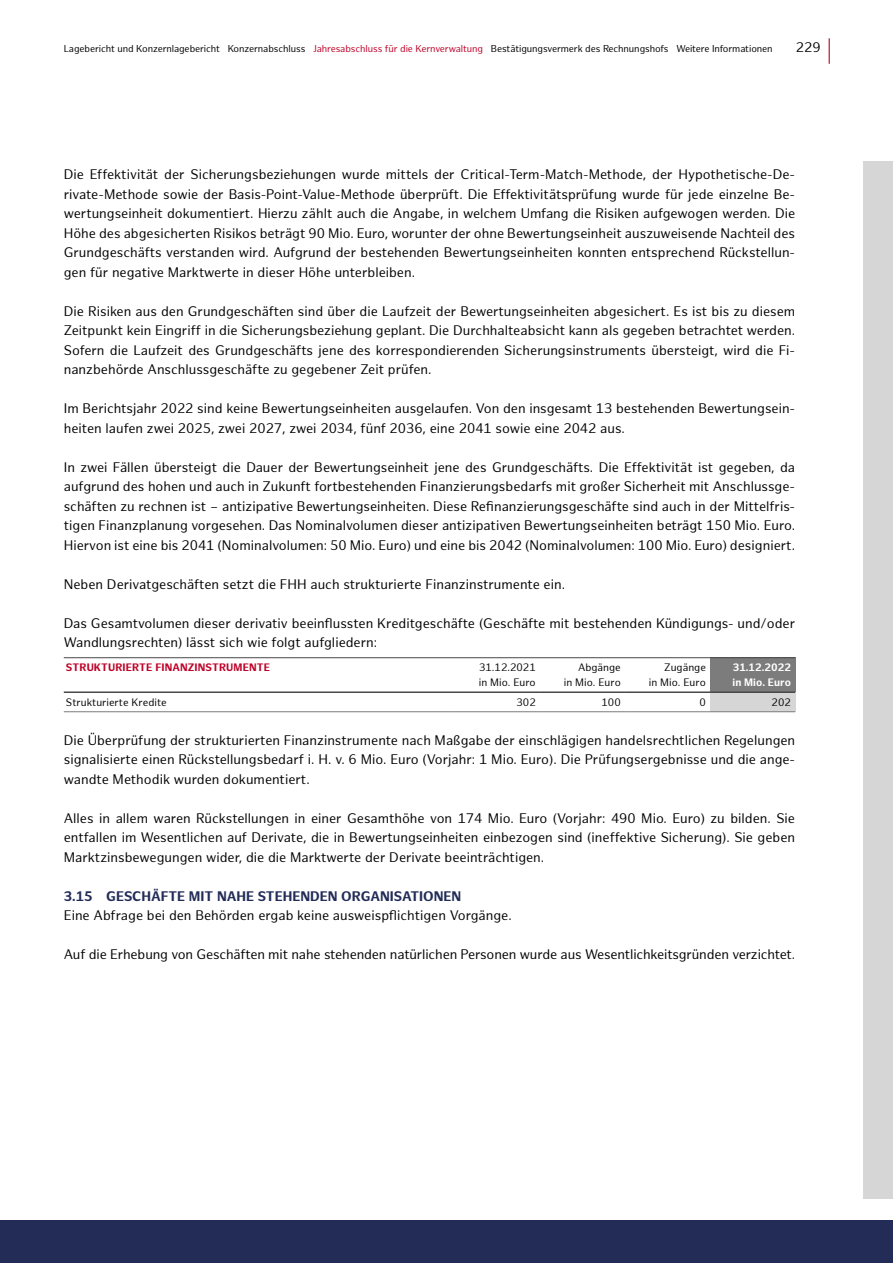
<style>
.page{position:relative;width:893px;height:1263px;background:#fff}
.page>*{position:absolute;margin:0;border:0;box-sizing:border-box;transform-origin:0 0}
.fliesstext_abstand_n{font:13.5px/19.5px "Hamburg Sans";color:#000;text-align:justify}
.zwischentitel{font:700 13.5px "Hamburg Sans";color:#222c57}
.tabelle_7pt{font:10.5px "Hamburg Sans";color:#000}
.tabelle_7pt_bold_rot{font:700 10.5px "Hamburg Sans";letter-spacing:.01em;color:#be0027}
.tabelle_7pt_bold{font:700 10.5px "Hamburg Sans";color:#fff}
.t1{font:9.75px "Hamburg Sans";letter-spacing:-.01em;color:#000}
.s1{color:#be0027}
</style>
<div class="page">
<div style="left:863px;top:162px;width:30px;height:1037px;background:#d6d6d6"></div>
<svg style="left:829px;top:38px;width:1px;height:26px"></svg>
<div style="left:0;top:1220px;width:893px;height:43px;background:#222c57"></div>
<div style="left:710px;top:658px;width:85px;height:34px;background:#7c7c7c"></div>
<div style="left:710px;top:692px;width:85px;height:20px;background:#d6d6d6"></div>
<hr style="left:64px;top:711px;width:391px;height:1px;background:#7c7c7c">
<hr style="left:455px;top:711px;width:85px;height:1px;background:#7c7c7c">
<hr style="left:540px;top:711px;width:85px;height:1px;background:#7c7c7c">
<hr style="left:625px;top:711px;width:85px;height:1px;background:#7c7c7c">
<hr style="left:64px;top:691px;width:391px;height:2px;background:#484848">
<hr style="left:455px;top:691px;width:85px;height:2px;background:#484848">
<hr style="left:540px;top:691px;width:85px;height:2px;background:#484848">
<hr style="left:625px;top:691px;width:85px;height:2px;background:#484848">
<hr style="left:710px;top:711px;width:85px;height:1px;background:#7c7c7c">
<hr style="left:710px;top:691px;width:85px;height:2px;background:#484848">
<hr style="left:64px;top:657px;width:391px;height:1px;background:#484848">
<hr style="left:455px;top:657px;width:85px;height:1px;background:#484848">
<hr style="left:540px;top:657px;width:85px;height:1px;background:#484848">
<hr style="left:625px;top:657px;width:85px;height:1px;background:#484848">
<hr style="left:710px;top:657px;width:85px;height:1px;background:#484848">
<p class="t1" style="left:64px;top:43px;width:710px">Lagebericht und Konzernlagebericht Konzernabschluss <span class="s1">Jahresabschluss für die Kernverwaltung</span> Bestätigungsvermerk des Rechnungshofs Weitere Informationen</p>
<p class="fliesstext_abstand_n" style="left:796px;top:38px;width:26px">229</p>
<p class="fliesstext_abstand_n" style="left:64px;top:165px;width:733px">Die Effektivität der Sicherungsbeziehungen wurde mittels der Critical-Term-Match-Methode, der Hypothetische-De&shy;rivate-Methode sowie der Basis-Point-Value-Methode überprüft. Die Effektivitätsprüfung wurde für jede einzelne Be&shy;wertungseinheit dokumentiert. Hierzu zählt auch die Angabe, in welchem Umfang die Risiken aufgewogen werden. Die Höhe des abgesicherten Risikos beträgt 90 Mio. Euro, worunter der ohne Bewertungseinheit auszuweisende Nachteil des Grundgeschäfts verstanden wird. Aufgrund der bestehenden Bewertungseinheiten konnten entsprechend Rückstellun&shy;gen für negative Marktwerte in dieser Höhe unterbleiben.</p>
<p class="fliesstext_abstand_n" style="left:64px;top:302px;width:733px">Die Risiken aus den Grundgeschäften sind über die Laufzeit der Bewertungseinheiten abgesichert. Es ist bis zu diesem Zeitpunkt kein Eingriff in die Sicherungsbeziehung geplant. Die Durchhalteabsicht kann als gegeben betrachtet werden.<br>Sofern die Laufzeit des Grundgeschäfts jene des korrespondierenden Sicherungsinstruments übersteigt, wird die Fi&shy;nanzbehörde Anschlussgeschäfte zu gegebener Zeit prüfen.</p>
<p class="fliesstext_abstand_n" style="left:64px;top:399px;width:733px">Im Berichtsjahr 2022 sind keine Bewertungseinheiten ausgelaufen. Von den insgesamt 13 bestehenden Bewertungsein&shy;heiten laufen zwei 2025, zwei 2027, zwei 2034, fünf 2036, eine 2041 sowie eine 2042 aus.</p>
<p class="fliesstext_abstand_n" style="left:64px;top:458px;width:733px">In zwei Fällen übersteigt die Dauer der Bewertungseinheit jene des Grundgeschäfts. Die Effektivität ist gegeben, da aufgrund des hohen und auch in Zukunft fortbestehenden Finanzierungsbedarfs mit großer Sicherheit mit Anschlussge&shy;schäften zu rechnen ist – antizipative Bewertungseinheiten. Diese Refinanzierungsgeschäfte sind auch in der Mittelfris&shy;tigen Finanzplanung vorgesehen. Das Nominalvolumen dieser antizipativen Bewertungseinheiten beträgt 150 Mio. Euro.<br>Hiervon ist eine bis 2041 (Nominalvolumen: 50 Mio. Euro) und eine bis 2042 (Nominalvolumen: 100 Mio. Euro) designiert.</p>
<p class="fliesstext_abstand_n" style="left:64px;top:575px;width:503px">Neben Derivatgeschäften setzt die FHH auch strukturierte Finanzinstrumente ein.</p>
<p class="fliesstext_abstand_n" style="left:64px;top:614px;width:733px">Das Gesamtvolumen dieser derivativ beeinflussten Kreditgeschäfte (Geschäfte mit bestehenden Kündigungs- und/oder<br>Wandlungsrechten) lässt sich wie folgt aufgliedern:</p>
<p class="tabelle_7pt_bold_rot" style="left:66px;top:661px;width:205px">STRUKTURIERTE FINANZINSTRUMENTE</p>
<p class="tabelle_7pt" style="left:479px;top:661px;width:58px">31.12.2021</p>
<p class="tabelle_7pt" style="left:479px;top:676px;width:59px">in Mio. Euro</p>
<p class="tabelle_7pt_bold" style="left:733px;top:661px;width:60px">31.12.2022</p>
<p class="tabelle_7pt_bold" style="left:733px;top:676px;width:60px">in Mio. Euro</p>
<p class="tabelle_7pt" style="left:578px;top:661px;width:44px">Abgänge</p>
<p class="tabelle_7pt" style="left:564px;top:676px;width:59px">in Mio. Euro</p>
<p class="tabelle_7pt" style="left:664px;top:661px;width:43px">Zugänge</p>
<p class="tabelle_7pt" style="left:649px;top:676px;width:59px">in Mio. Euro</p>
<p class="tabelle_7pt" style="left:66px;top:696px;width:102px">Strukturierte Kredite</p>
<p class="tabelle_7pt" style="left:516px;top:696px;width:21px">302</p>
<p class="tabelle_7pt" style="left:602px;top:696px;width:21px">100</p>
<p class="tabelle_7pt" style="left:699px;top:696px;width:8px">0</p>
<p class="tabelle_7pt" style="left:772px;top:696px;width:21px">202</p>
<p class="fliesstext_abstand_n" style="left:64px;top:731px;width:733px">Die Überprüfung der strukturierten Finanzinstrumente nach Maßgabe der einschlägigen handelsrechtlichen Regelungen signalisierte einen Rückstellungsbedarf i. H. v. 6 Mio. Euro (Vorjahr: 1 Mio. Euro). Die Prüfungsergebnisse und die ange&shy;wandte Methodik wurden dokumentiert.</p>
<p class="fliesstext_abstand_n" style="left:64px;top:809px;width:733px">Alles in allem waren Rückstellungen in einer Gesamthöhe von 174 Mio. Euro (Vorjahr: 490 Mio. Euro) zu bilden. Sie entfallen im Wesentlichen auf Derivate, die in Bewertungseinheiten einbezogen sind (ineffektive Sicherung). Sie geben Marktzinsbewegungen wider, die die Marktwerte der Derivate beeinträchtigen.</p>
<p class="zwischentitel" style="left:64px;top:888px;width:399px">3.15 GESCHÄFTE MIT NAHE STEHENDEN ORGANISATIONEN</p>
<p class="fliesstext_abstand_n" style="left:64px;top:906px;width:450px">Eine Abfrage bei den Behörden ergab keine ausweispflichtigen Vorgänge.</p>
<p class="fliesstext_abstand_n" style="left:64px;top:945px;width:733px">Auf die Erhebung von Geschäften mit nahe stehenden natürlichen Personen wurde aus Wesentlichkeitsgründen verzichtet.</p>
</div>
